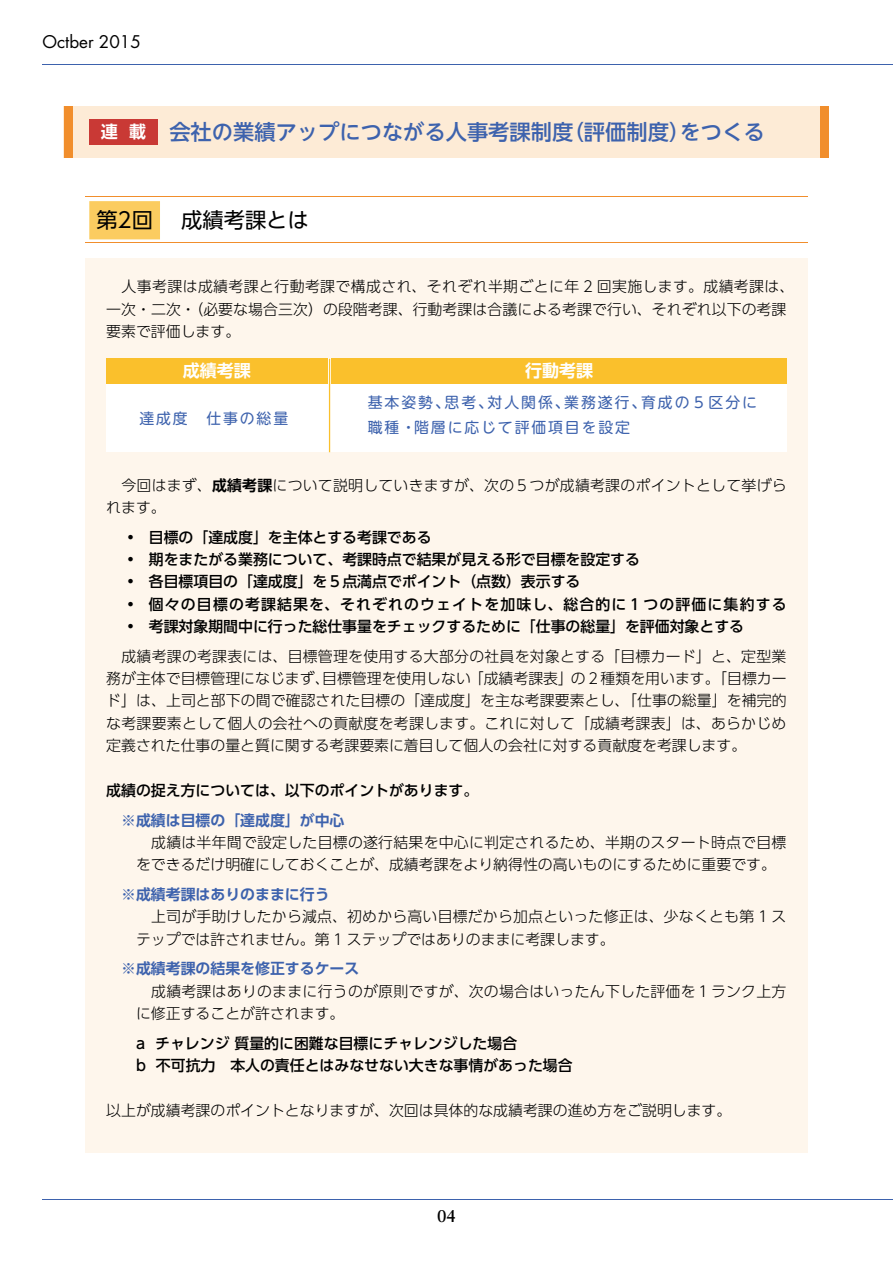
<style>
.page{position:relative;width:893px;height:1263px;background:#fff}
.page>*{position:absolute;margin:0;border:0;box-sizing:border-box;transform-origin:0 0}
.t1{font:500 21.3px "UD Shin Go NT Pro";color:#3d62ad}
.t2{font:21.3px "UD Shin Go NT Pro";color:#000}
.t3{font:16.95px "Futura Std";color:#000}
.t4{font:700 16.95px "UD Shin Go Pro De";color:#fff}
.t5{font:700 16.95px "Sabon LT Std";color:#000}
.t6{font:700 16.95px "UD Shin Go NT Pro De";color:#fff}
.t7{font:300 14.85px/22.4px "UD Shin Go Pro";letter-spacing:.005em;color:#000}
.t8{font:500 14.85px/22.4px "UD Shin Go Pro";color:#000}
.t9{font:14.85px/25.5px "UD Shin M Go Pro";letter-spacing:.125em;color:#3d62ad}
.t10{font:700 14.85px "UD Shin Go Pro De";color:#3d62ad}
.t11{font:500 14.85px "UD Shin Go Pro";letter-spacing:.075em;color:#000}
.s1{font-family:"UD Shin Go Pro De";font-weight:700}
</style>
<div class="page">
<div style="left:64px;top:106px;width:765px;height:51px;background:#fdebd6"></div>
<div style="left:64px;top:106px;width:8px;height:51px;background:#f18e2c"></div>
<div style="left:821px;top:106px;width:8px;height:51px;background:#f18e2c"></div>
<hr style="left:85px;top:196px;width:723px;height:1px;background:#f18e2c">
<hr style="left:85px;top:242px;width:723px;height:1px;background:#f18e2c">
<div style="left:85px;top:258px;width:723px;height:894px;background:#fef6ec"></div>
<hr style="left:43px;top:64px;width:850px;height:1px;background:#3d62ad">
<hr style="left:43px;top:1199px;width:850px;height:1px;background:#3d62ad">
<div style="left:106px;top:359px;width:681px;height:93px;background:#fff"></div>
<div style="left:89px;top:201px;width:71px;height:38px;background:#fbcc60"></div>
<div style="left:106px;top:359px;width:221px;height:25px;background:#fac02c"></div>
<div style="left:332px;top:359px;width:455px;height:25px;background:#fac02c"></div>
<div style="left:90px;top:119px;width:68px;height:26px;background:#c93935"></div>
<hr style="left:329px;top:359px;width:1px;height:93px;background:#fac02c">
<p class="t3" style="left:43px;top:31px;width:100px">Octber 2015</p>
<h1 class="t1" style="left:141px;top:115px;width:625px">　 会社の業績アップにつながる人事考課制度（評価制度）をつくる</h1>
<p class="t6" style="left:101px;top:118px;width:47px">連 載</p>
<h1 class="t2" style="left:96px;top:203px;width:214px">第2回 　成績考課とは</h1>
<p class="t7" style="left:106px;top:275px;width:689px">　人事考課は成績考課と行動考課で構成され、それぞれ半期ごとに年 2 回実施します。成績考課は、一次・二次・（必要な場合三次）の段階考課、行動考課は合議による考課で行い、それぞれ以下の考課要素で評価します。</p>
<p class="t4" style="left:183px;top:357px;width:70px">成績考課</p>
<p class="t4" style="left:525px;top:357px;width:70px">行動考課</p>
<p class="t9" style="left:139px;top:405px;width:150px">達成度　仕事の総量</p>
<p class="t9" style="left:368px;top:389px;width:391px">基本姿勢、思考、対人関係、業務遂行、育成の５区分に職種・階層に応じて評価項目を設定</p>
<p class="t7" style="left:106px;top:473px;width:682px">　今回はまず、<span class="s1">成績考課</span>について説明していきますが、次の５つが成績考課のポイントとして挙げられます。</p>
<p class="t8" style="left:128px;top:525px;width:320px">• 目標の「達成度」を主体とする考課である　</p>
<p class="t8" style="left:128px;top:548px;width:514px">• 期をまたがる業務について、考課時点で結果が見える形で目標を設定する</p>
<p class="t8" style="left:128px;top:570px;width:454px">• 各目標項目の「達成度」を５点満点でポイント（点数）表示する</p>
<p class="t11" style="left:128px;top:592px;width:660px">• 個々の目標の考課結果を、それぞれのウェイトを加味し、総合的に１つの評価に集約する</p>
<p class="t8" style="left:128px;top:615px;width:618px">• 考課対象期間中に行った総仕事量をチェックするために「仕事の総量」を評価対象とする</p>
<p class="t7" style="left:106px;top:644px;width:682px;text-align:justify">　成績考課の考課表には、目標管理を使用する大部分の社員を対象とする「目標カード」と、定型業務が主体で目標管理になじまず、目標管理を使用しない「成績考課表」の２種類を用います。「目標カード」は、上司と部下の間で確認された目標の「達成度」を主な考課要素とし、「仕事の総量」を補完的な考課要素として個人の会社への貢献度を考課します。これに対して「成績考課表」は、あらかじめ定義された仕事の量と質に関する考課要素に着目して個人の会社に対する貢献度を考課します。</p>
<p class="t8" style="left:106px;top:778px;width:374px">成績の捉え方については、以下のポイントがあります。</p>
<p class="t10" style="left:121px;top:808px;width:225px">※成績は目標の「達成度」が中心</p>
<p class="t7" style="left:136px;top:830px;width:652px">　成績は半年間で設定した目標の遂行結果を中心に判定されるため、半期のスタート時点で目標をできるだけ明確にしておくことが、成績考課をより納得性の高いものにするために重要です。</p>
<p class="t10" style="left:121px;top:882px;width:210px">※成績考課はありのままに行う</p>
<p class="t7" style="left:136px;top:905px;width:652px">　上司が手助けしたから減点、初めから高い目標だから加点といった修正は、少なくとも第 1 ステップでは許されません。第 1 ステップではありのままに考課します。</p>
<p class="t10" style="left:121px;top:957px;width:240px">※成績考課の結果を修正するケース</p>
<p class="t7" style="left:136px;top:979px;width:652px">　成績考課はありのままに行うのが原則ですが、次の場合はいったん下した評価を１ランク上方に修正することが許されます。</p>
<p class="t8" style="left:121px;top:1031px;width:453px">　a チャレンジ 質量的に困難な目標にチャレンジした場合<br>　b 不可抗力　本人の責任とはみなせない大きな事情があった場合</p>
<p class="t7" style="left:106px;top:1098px;width:627px">以上が成績考課のポイントとなりますが、次回は具体的な成績考課の進め方をご説明します。</p>
<p class="t5" style="left:437px;top:1205px;width:20px">04</p>
</div>
